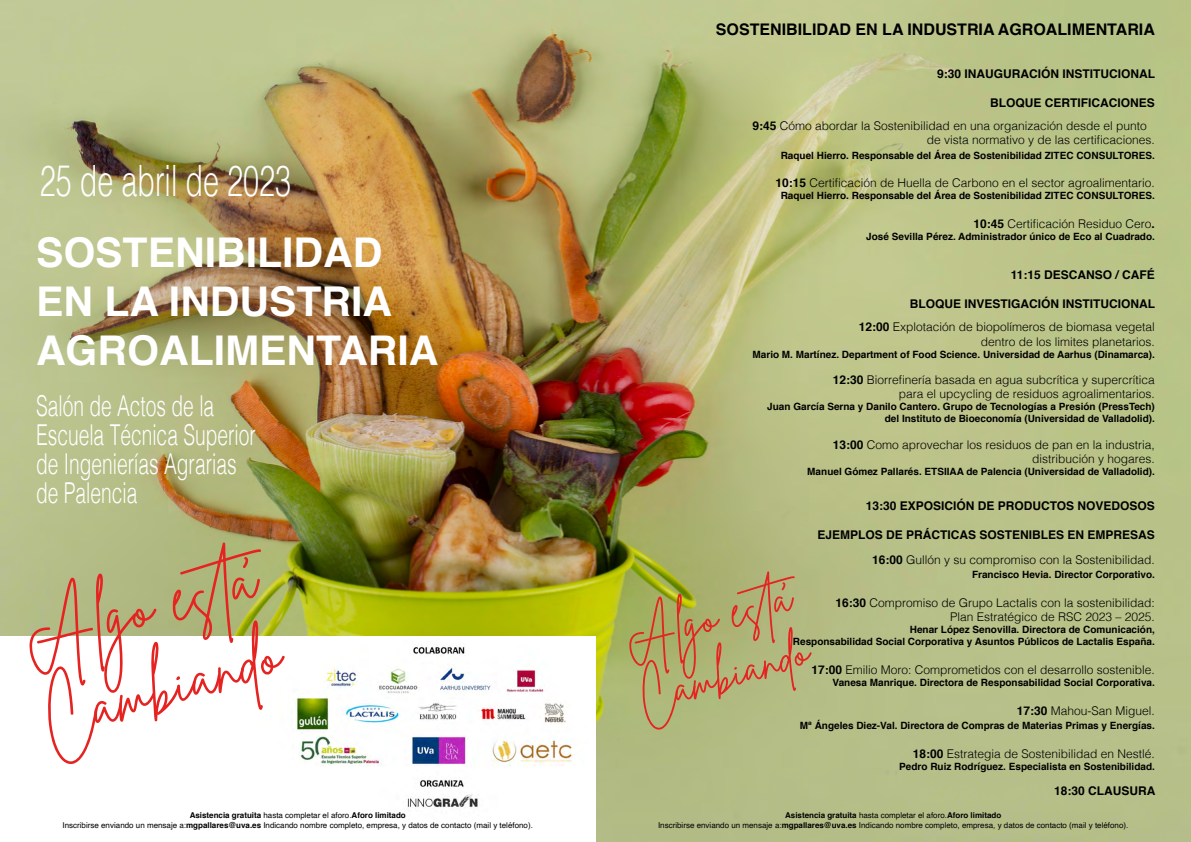
<style>
.page{position:relative;width:1191px;height:842px;background:#fff}
.page>*{position:absolute;margin:0;border:0;box-sizing:border-box;transform-origin:0 0}
.t1{font:67.2px/80.6px "Brittany Signature";color:#e52321}
.t2{font:48px/57.6px "Brittany Signature";color:#e52321}
.t3{font:300 43.2px "Helvetica";color:#fff;scale:.67 1}
.t4{font:700 41px/49.2px "Helvetica";color:#fff}
.t5{font:300 28.8px/28.8px "Helvetica";color:#fff;scale:.67 1}
.t6{font:700 16px "Helvetica";color:#000}
.t7{font:300 12px/14.4px "Helvetica";color:#000;text-align:right}
.t8{font:700 12px "Helvetica";color:#000}
.t9{font:700 10px/12px "Helvetica";color:#000;text-align:right}
.t10{font:8px/9.6px "Helvetica";color:#000;text-align:center}
.s1{font-weight:700}
</style>
<div class="page">
<img style="left:0;top:0;width:1191px;height:842px">
<div style="left:0;top:636px;width:595px;height:206px;background:#fff"></div>
<img style="left:296px;top:645px;width:276px;height:163px">
<svg style="left:240px;top:556px;width:10px;height:12px"></svg>
<svg style="left:780px;top:582px;width:6px;height:8px"></svg>
<h3 class="t3" style="left:40px;top:144px;width:377px">25 de abril de 2023</h3>
<h3 class="t4" style="left:36px;top:228px;width:404px">SOSTENIBILIDAD<br>EN LA INDUSTRIA<br>AGROALIMENTARIA</h3>
<h3 class="t5" style="left:36px;top:390px;width:330px">Salón de Actos de la<br>Escuela Técnica Superior de Ingenierías Agrarias de Palencia</h3>
<h1 class="t1" style="left:8px;top:600px;width:248px;rotate:-16deg">Algo está<br>Cambiando</h1>
<p class="t10" style="left:63px;top:811px;width:472px"><span class="s1">Asistencia gratuita</span> hasta completar el aforo.<span class="s1">Aforo limitado<br></span>Inscribirse enviando un mensaje a:<span class="s1">mgpallares@uva.es</span> Indicando nombre completo, empresa, y datos de contacto (mail y teléfono).</p>
<h3 class="t6" style="left:716px;top:16px;width:440px">SOSTENIBILIDAD EN LA INDUSTRIA AGROALIMENTARIA</h3>
<p class="t8" style="left:937px;top:64px;width:220px">9:30 INAUGURACIÓN INSTITUCIONAL</p>
<p class="t8" style="left:990px;top:93px;width:166px">BLOQUE CERTIFICACIONES</p>
<p class="t7" style="left:926px;top:118px;width:230px;text-align:left;text-indent:-174px"><span class="s1">9:45</span> Cómo abordar la Sostenibilidad en una organización desde el punto de vista normativo y de las certificaciones.</p>
<p class="t9" style="left:780px;top:149px;width:376px">Raquel Hierro. Responsable del Área de Sostenibilidad ZITEC CONSULTORES.</p>
<p class="t7" style="left:775px;top:175px;width:381px"><span class="s1">10:15</span> Certificación de Huella de Carbono en el sector agroalimentario.</p>
<p class="t9" style="left:780px;top:190px;width:376px">Raquel Hierro. Responsable del Área de Sostenibilidad ZITEC CONSULTORES.</p>
<p class="t7" style="left:973px;top:216px;width:183px"><span class="s1">10:45</span> Certificación Residuo Cero<span class="s1">.</span></p>
<p class="t9" style="left:866px;top:231px;width:290px">José Sevilla Pérez. Administrador único de Eco al Cuadrado.</p>
<p class="t8" style="left:1011px;top:265px;width:146px">11:15 DESCANSO / CAFÉ</p>
<p class="t8" style="left:909px;top:294px;width:247px">BLOQUE INVESTIGACIÓN INSTITUCIONAL</p>
<p class="t7" style="left:858px;top:319px;width:298px"><span class="s1">12:00</span> Explotación de biopolímeros de biomasa vegetal dentro de los limites planetarios.</p>
<p class="t9" style="left:752px;top:348px;width:404px">Mario M. Martínez. Department of Food Science. Universidad de Aarhus (Dinamarca).</p>
<p class="t7" style="left:832px;top:372px;width:324px"><span class="s1">12:30</span> Biorrefinería basada en agua subcrítica y supercrítica para el upcycling de residuos agroalimentarios.</p>
<p class="t9" style="left:767px;top:401px;width:389px">Juan García Serna y Danilo Cantero. Grupo de Tecnologías a Presión (PressTech) del Instituto de Bioeconomía (Universidad de Valladolid).</p>
<p class="t7" style="left:832px;top:436px;width:324px"><span class="s1">13:00</span> Como aprovechar los residuos de pan en la industria, distribución y hogares.</p>
<p class="t9" style="left:807px;top:466px;width:349px">Manuel Gómez Pallarés. ETSIIAA de Palencia (Universidad de Valladolid).</p>
<p class="t8" style="left:865px;top:496px;width:291px">13:30 EXPOSICIÓN DE PRODUCTOS NOVEDOSOS</p>
<p class="t8" style="left:817px;top:525px;width:339px">EJEMPLOS DE PRÁCTICAS SOSTENIBLES EN EMPRESAS</p>
<p class="t7" style="left:872px;top:551px;width:284px"><span class="s1">16:00</span> Gullón y su compromiso con la Sostenibilidad.</p>
<p class="t9" style="left:972px;top:569px;width:184px">Francisco Hevia. Director Corporativo.</p>
<p class="t7" style="left:835px;top:594px;width:321px"><span class="s1">16:30</span> Compromiso de Grupo Lactalis con la sostenibilidad:<br>Plan Estratégico de RSC 2023 – 2025.</p>
<p class="t9" style="left:793px;top:624px;width:363px">Henar López Senovilla. Directora de Comunicación,<br>Responsabilidad Social Corporativa y Asuntos Públicos de Lactalis España.</p>
<p class="t7" style="left:811px;top:662px;width:345px"><span class="s1">17:00</span> Emilio Moro: Comprometidos con el desarrollo sostenible.</p>
<p class="t9" style="left:832px;top:677px;width:324px">Vanesa Manrique. Directora de Responsabilidad Social Corporativa.</p>
<p class="t7" style="left:1016px;top:702px;width:140px"><span class="s1">17:30</span> Mahou-San Miguel.</p>
<p class="t9" style="left:800px;top:720px;width:356px">Mª Ángeles Diez-Val. Directora de Compras de Materias Primas y Energías.</p>
<p class="t7" style="left:912px;top:746px;width:244px"><span class="s1">18:00</span> Estrategia de Sostenibilidad en Nestlé.</p>
<p class="t9" style="left:899px;top:761px;width:257px">Pedro Ruiz Rodríguez. Especialista en Sostenibilidad.</p>
<h2 class="t2" style="left:614px;top:613px;width:178px;rotate:-16deg">Algo está<br>Cambiando</h2>
<p class="t8" style="left:1054px;top:781px;width:103px">18:30 CLAUSURA</p>
<p class="t10" style="left:658px;top:811px;width:472px"><span class="s1">Asistencia gratuita</span> hasta completar el aforo.<span class="s1">Aforo limitado<br></span>Inscribirse enviando un mensaje a:<span class="s1">mgpallares@uva.es</span> Indicando nombre completo, empresa, y datos de contacto (mail y teléfono).</p>
</div>
